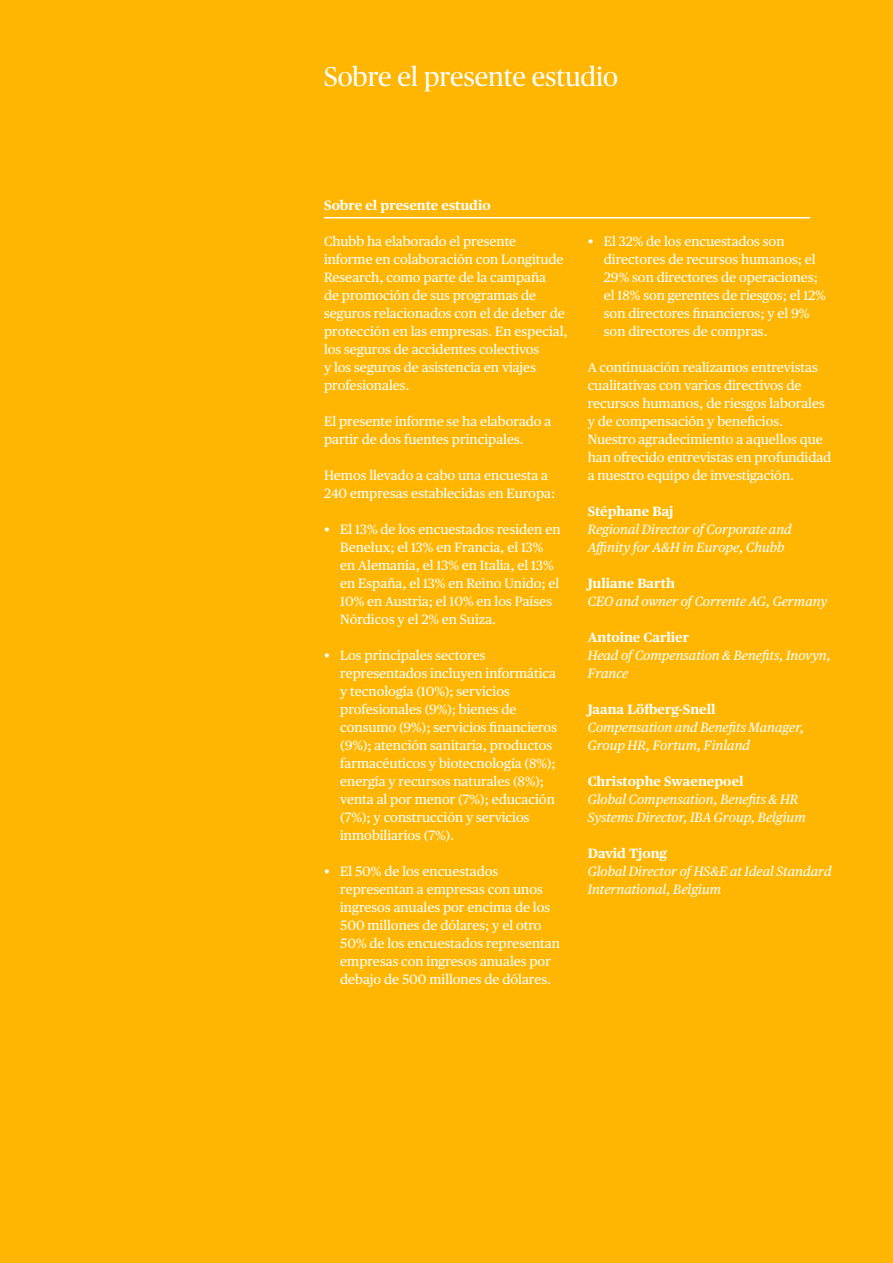
<style>
.page{position:relative;width:893px;height:1263px;background:#ffb602}
.page>*{position:absolute;margin:0;border:0;box-sizing:border-box;transform-origin:0 0}
.t1{font:27px "Chubb Publico";color:#fff}
.t2{font:13.5px/18px "Chubb Publico Text";color:#fff}
.t3{font:italic 13.5px/18px "Chubb Publico Text";color:#fff}
.t4{font:700 13.5px "Chubb Publico Text";color:#fff}
</style>
<div class="page">
<hr style="left:324px;top:217px;width:486px;height:1px;background:#fff">
<h2 class="t1" style="left:324px;top:58px;width:296px">Sobre el presente estudio</h2>
<h3 class="t4" style="left:324px;top:195px;width:168px">Sobre el presente estudio</h3>
<p class="t2" style="left:324px;top:232px;width:245px">Chubb ha elaborado el presente informe en colaboración con Longitude Research, como parte de la campaña<br>de promoción de sus programas de seguros relacionados con el de deber de protección en las empresas. En especial, los seguros de accidentes colectivos<br>y los seguros de asistencia en viajes profesionales.</p>
<p class="t2" style="left:324px;top:412px;width:229px">El presente informe se ha elaborado a partir de dos fuentes principales.</p>
<p class="t2" style="left:324px;top:466px;width:233px">Hemos llevado a cabo una encuesta a<br>240 empresas establecidas en Europa:</p>
<p class="t2" style="left:340px;top:520px;width:222px;text-indent:-16px">• El 13% de los encuestados residen en Benelux; el 13% en Francia, el 13% en Alemania, el 13% en Italia, el 13% en España, el 13% en Reino Unido; el 10% en Austria; el 10% en los Países Nórdicos y el 2% en Suiza.</p>
<p class="t2" style="left:340px;top:646px;width:218px;text-indent:-16px">• Los principales sectores representados incluyen informática y tecnología (10%); servicios profesionales (9%); bienes de consumo (9%); servicios fnancieros (9%); atención sanitaria, productos farmacéuticos y biotecnología (8%); energía y recursos naturales (8%); venta al por menor (7%); educación (7%); y construcción y servicios inmobiliarios (7%).</p>
<p class="t2" style="left:340px;top:862px;width:221px;text-indent:-16px">• El 50% de los encuestados representan a empresas con unos ingresos anuales por encima de los<br>500 millones de dólares; y el otro<br>50% de los encuestados representan empresas con ingresos anuales por debajo de 500 millones de dólares.</p>
<p class="t2" style="left:604px;top:232px;width:223px;text-indent:-16px">• El 32% de los encuestados son directores de recursos humanos; el 29% son directores de operaciones; el 18% son gerentes de riesgos; el 12% son directores fnancieros; y el 9% son directores de compras.</p>
<p class="t2" style="left:588px;top:358px;width:245px">A continuación realizamos entrevistas cualitativas con varios directivos de recursos humanos, de riesgos laborales y de compensación y benefcios.<br>Nuestro agradecimiento a aquellos que han ofrecido entrevistas en profundidad a nuestro equipo de investigación.</p>
<h3 class="t4" style="left:588px;top:501px;width:87px">Stéphane Baj</h3>
<p class="t3" style="left:588px;top:520px;width:206px">Regional Director ofCorporate and<br>Afnity for A&amp;H in Europe, Chubb</p>
<h3 class="t4" style="left:588px;top:573px;width:89px">Juliane Barth</h3>
<p class="t3" style="left:588px;top:592px;width:241px">CEO and owner ofCorrente AG, Germany</p>
<h3 class="t4" style="left:588px;top:627px;width:103px">Antoine Carlier</h3>
<p class="t3" style="left:588px;top:646px;width:245px">Head ofCompensation &amp; Benefts, Inovyn,<br>France</p>
<h3 class="t4" style="left:588px;top:699px;width:130px">Jaana Löferg-Snell</h3>
<p class="t3" style="left:588px;top:718px;width:218px">Compensation and Benefts Manager,<br>Group HR, Fortum, Finland</p>
<h3 class="t4" style="left:588px;top:771px;width:157px">Christophe Swaenepoel</h3>
<p class="t3" style="left:588px;top:790px;width:220px">Global Compensation, Benefts &amp; HR<br>Systems Director, IBA Group, Belgium</p>
<h3 class="t4" style="left:588px;top:843px;width:81px">David Tjong</h3>
<p class="t3" style="left:588px;top:862px;width:246px">Global Director ofHS&amp;E at Ideal Standard<br>International, Belgium</p>
</div>
